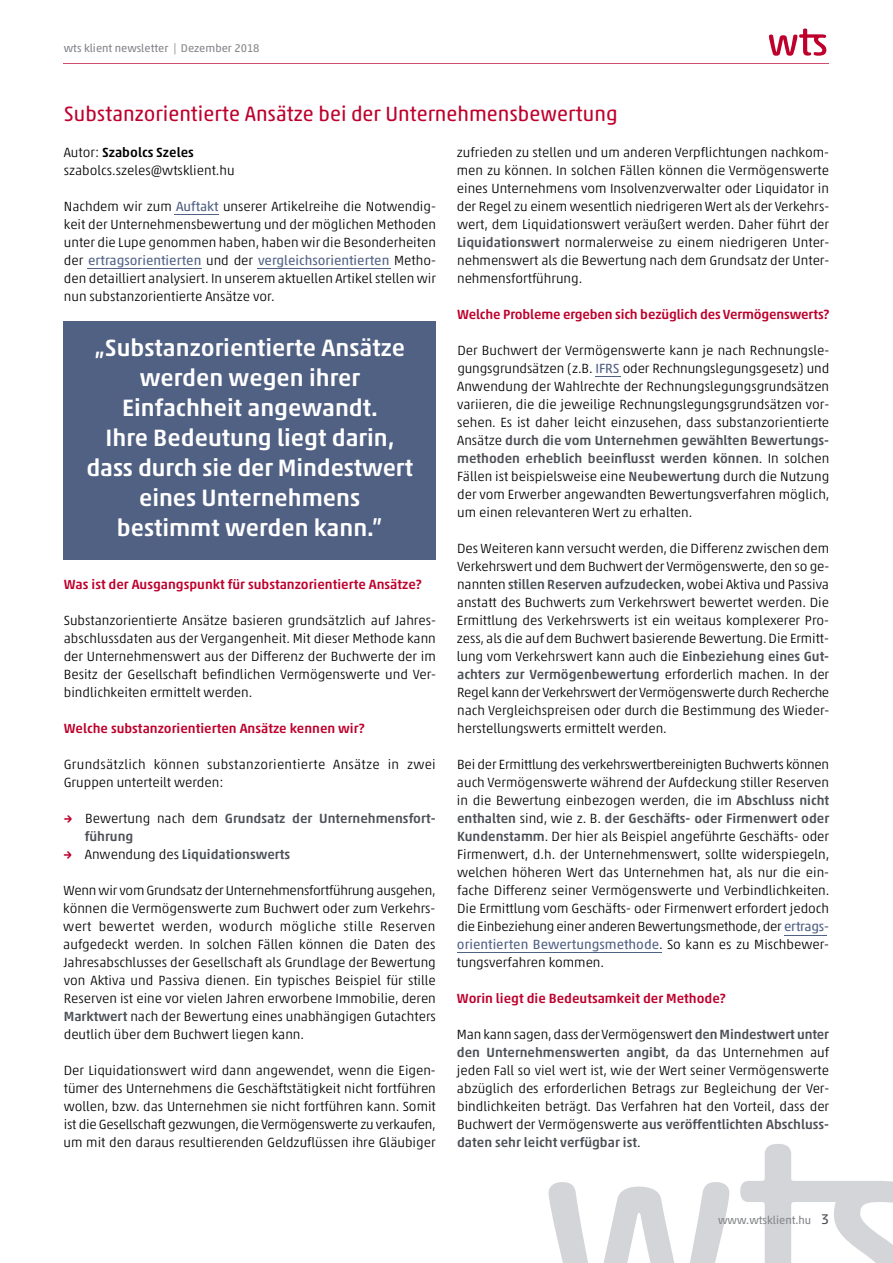
<style>
.page{position:relative;width:893px;height:1263px;background:#fff}
.page>*{position:absolute;margin:0;border:0;box-sizing:border-box;transform-origin:0 0}
.t1{font:500 24px/30px "Akko Pro";color:#fff;text-align:center}
.t2{font:21px "Akko Rounded Pro";color:#be002d}
.t3{font:300 13.5px/18px "Akko Pro";color:#000;text-align:justify}
.t4{font:500 13.5px "Akko Pro";color:#be002d}
.t5{font:500 13.5px/18px "Akko Pro";color:#4e5157}
.t6{font:300 13.5px/18px "Akko Pro";letter-spacing:.02em;color:#000}
.t7{font:11.25px "Akko Pro";color:#838589}
.s1{font-weight:500}
.s2{font-weight:400;color:#516184}
.s3{font-family:"Akko Rounded Pro";color:#be002d}
.s4{font-weight:300;color:#000}
.s5{font-weight:500;color:#4e5157}
.s6{font-size:14.25px;color:#4e5157}
</style>
<div class="page">
<svg style="left:549px;top:1182px;width:180px;height:81px"></svg>
<svg style="left:740px;top:1144px;width:153px;height:119px"></svg>
<svg style="left:769px;top:29px;width:57px;height:27px"></svg>
<hr style="left:64px;top:64px;width:765px;height:1px;background:#d24d6c">
<svg style="left:595px;top:376px;width:25px;height:1px"></svg>
<hr style="left:257px;top:268px;width:134px;height:1px;background:#516184">
<hr style="left:174px;top:214px;width:45px;height:1px;background:#516184">
<hr style="left:87px;top:268px;width:115px;height:1px;background:#516184">
<hr style="left:784px;top:935px;width:43px;height:1px;background:#516184">
<hr style="left:457px;top:952px;width:204px;height:1px;background:#516184">
<div style="left:64px;top:321px;width:372px;height:238px;background:#516184"></div>
<p class="t7" style="left:64px;top:42px;width:197px">wts klient newsletter | Dezember 2018</p>
<h2 class="t2" style="left:64px;top:101px;width:555px">Substanzorientierte Ansätze bei der Unternehmensbewertung</h2>
<p class="t3" style="left:64px;top:143px;width:172px">Autor: <span class="s1">Szabolcs Szeles </span>szabolcs.szeles@wtsklient.hu</p>
<p class="t3" style="left:64px;top:197px;width:374px">Nachdem wir zum <span class="s2">Auftakt</span> unserer Artikelreihe die Notwendig&shy;keit der Unternehmensbewertung und der möglichen Methoden unter die Lupe genommen haben, haben wir die Besonderheiten der <span class="s2">ertragsorientierten</span> und der <span class="s2">vergleichsorientierten</span> Metho&shy;den detailliert analysiert. In unserem aktuellen Artikel stellen wir nun substanzorientierte Ansätze vor.</p>
<h1 class="t1" style="left:86px;top:332px;width:328px">„Substanzorientierte Ansätze werden wegen ihrer<br>Einfachheit angewandt.<br>Ihre Bedeutung liegt darin, dass durch sie der Mindestwert eines Unternehmens bestimmt werden kann.”</h1>
<p class="t4" style="left:64px;top:576px;width:359px">Was ist der Ausgangspunkt für substanzorientierte Ansätze?</p>
<p class="t3" style="left:64px;top:611px;width:374px">Substanzorientierte Ansätze basieren grundsätzlich auf Jahres&shy;abschlussdaten aus der Vergangenheit. Mit dieser Methode kann der Unternehmenswert aus der Differenz der Buchwerte der im Besitz der Gesellschaft befindlichen Vermögenswerte und Ver&shy;bindlichkeiten ermittelt werden.</p>
<p class="t4" style="left:64px;top:720px;width:302px">Welche substanzorientierten Ansätze kennen wir?</p>
<p class="t6" style="left:64px;top:755px;width:374px">Grundsätzlich können substanzorientierte Ansätze in zwei<br>Gruppen unterteilt werden:</p>
<p class="t5" style="left:85px;top:809px;width:352px;text-indent:-21px"><span class="s3">→</span> <span class="s4">Bewertung nach dem</span> Grundsatz der Unternehmensfort&shy;führung</p>
<p class="t5" style="left:64px;top:845px;width:228px"><span class="s3">→</span> <span class="s4">Anwendung des</span> Liquidationswerts</p>
<p class="t3" style="left:63px;top:881px;width:374px">Wenn wir vom Grundsatz der Unternehmensfortführung ausgehen, können die Vermögenswerte zum Buchwert oder zum Verkehrs&shy;wert bewertet werden, wodurch mögliche stille Reserven aufgedeckt werden. In solchen Fällen können die Daten des Jahresabschlusses der Gesellschaft als Grundlage der Bewertung von Aktiva und Passiva dienen. Ein typisches Beispiel für stille Reserven ist eine vor vielen Jahren erworbene Immobilie, deren <span class="s5">Marktwert</span> nach der Bewertung eines unabhängigen Gutachters deutlich über dem Buchwert liegen kann.</p>
<p class="t3" style="left:64px;top:1061px;width:374px">Der Liquidationswert wird dann angewendet, wenn die Eigen&shy;tümer des Unternehmens die Geschäftstätigkeit nicht fortführen wollen, bzw. das Unternehmen sie nicht fortführen kann. Somit ist die Gesellschaft gezwungen, die Vermögenswerte zu verkaufen, um mit den daraus resultierenden Geldzuflüssen ihre Gläubiger</p>
<p class="t3" style="left:457px;top:143px;width:374px">zufrieden zu stellen und um anderen Verpflichtungen nachkom&shy;men zu können. In solchen Fällen können die Vermögenswerte eines Unternehmens vom Insolvenzverwalter oder Liquidator in der Regel zu einem wesentlich niedrigeren Wert als der Verkehrs&shy;wert, dem Liquidationswert veräußert werden. Daher führt der <span class="s5">Liquidationswert</span> normalerweise zu einem niedrigeren Unter&shy;nehmenswert als die Bewertung nach dem Grundsatz der Unter&shy;nehmensfortführung.</p>
<p class="t4" style="left:457px;top:306px;width:374px">Welche Probleme ergeben sich bezüglich des Vermögenswerts?</p>
<p class="t3" style="left:457px;top:341px;width:374px">Der Buchwert der Vermögenswerte kann je nach Rechnungsle&shy;gungsgrundsätzen (z.B. <span class="s2">IFRS</span> oder Rechnungslegungsgesetz) und Anwendung der Wahlrechte der Rechnungslegungsgrundsätzen variieren, die die jeweilige Rechnungslegungsgrundsätzen vor&shy;sehen. Es ist daher leicht einzusehen, dass substanzorientierte Ansätze <span class="s5">durch die vom Unternehmen gewählten Bewertungs&shy;methoden erheblich beeinflusst werden können</span>. In solchen Fällen ist beispielsweise eine <span class="s5">Neubewertung</span> durch die Nutzung der vom Erwerber angewandten Bewertungsverfahren möglich, um einen relevanteren Wert zu erhalten.</p>
<p class="t3" style="left:457px;top:539px;width:374px">Des Weiteren kann versucht werden, die Differenz zwischen dem Verkehrswert und dem Buchwert der Vermögenswerte, den so ge&shy;nannten <span class="s5">stillen Reserven aufzudecken</span>, wobei Aktiva und Passiva anstatt des Buchwerts zum Verkehrswert bewertet werden. Die Ermittlung des Verkehrswerts ist ein weitaus komplexerer Pro&shy;zess, als die auf dem Buchwert basierende Bewertung. Die Ermitt&shy;lung vom Verkehrswert kann auch die <span class="s5">Einbeziehung eines Gut&shy;achters zur Vermögenbewertung</span> erforderlich machen. In der Regel kann der Verkehrswert der Vermögenswerte durch Recherche nach Vergleichspreisen oder durch die Bestimmung des Wieder&shy;herstellungswerts ermittelt werden.</p>
<p class="t3" style="left:457px;top:755px;width:374px">Bei der Ermittlung des verkehrswertbereinigten Buchwerts können auch Vermögenswerte während der Aufdeckung stiller Reserven in die Bewertung einbezogen werden, die im <span class="s5">Abschluss nicht enthalten</span> sind, wie z. B. <span class="s5">der Geschäfts- oder Firmenwert oder Kundenstamm</span>. Der hier als Beispiel angeführte Geschäfts- oder Firmenwert, d.h. der Unternehmenswert, sollte widerspiegeln, welchen höheren Wert das Unternehmen hat, als nur die ein&shy;fache Differenz seiner Vermögenswerte und Verbindlichkeiten.<br>Die Ermittlung vom Geschäfts- oder Firmenwert erfordert jedoch die Einbeziehung einer anderen Bewertungsmethode, der <span class="s2">ertrags&shy;orientierten Bewertungsmethode</span>. So kann es zu Mischbewer&shy;tungsverfahren kommen.</p>
<p class="t4" style="left:457px;top:990px;width:270px">Worin liegt die Bedeutsamkeit der Methode?</p>
<p class="t3" style="left:457px;top:1025px;width:374px">Man kann sagen, dass der Vermögenswert <span class="s5">den Mindestwert unter den Unternehmenswerten angibt</span>, da das Unternehmen auf jeden Fall so viel wert ist, wie der Wert seiner Vermögenswerte abzüglich des erforderlichen Betrags zur Begleichung der Ver&shy;bindlichkeiten beträgt. Das Verfahren hat den Vorteil, dass der Buchwert der Vermögenswerte <span class="s5">aus veröffentlichten Abschluss&shy;daten sehr leicht verfügbar ist</span>.</p>
<p class="t7" style="left:718px;top:1213px;width:113px">www.wtsklient.hu <span class="s6">3</span></p>
</div>
